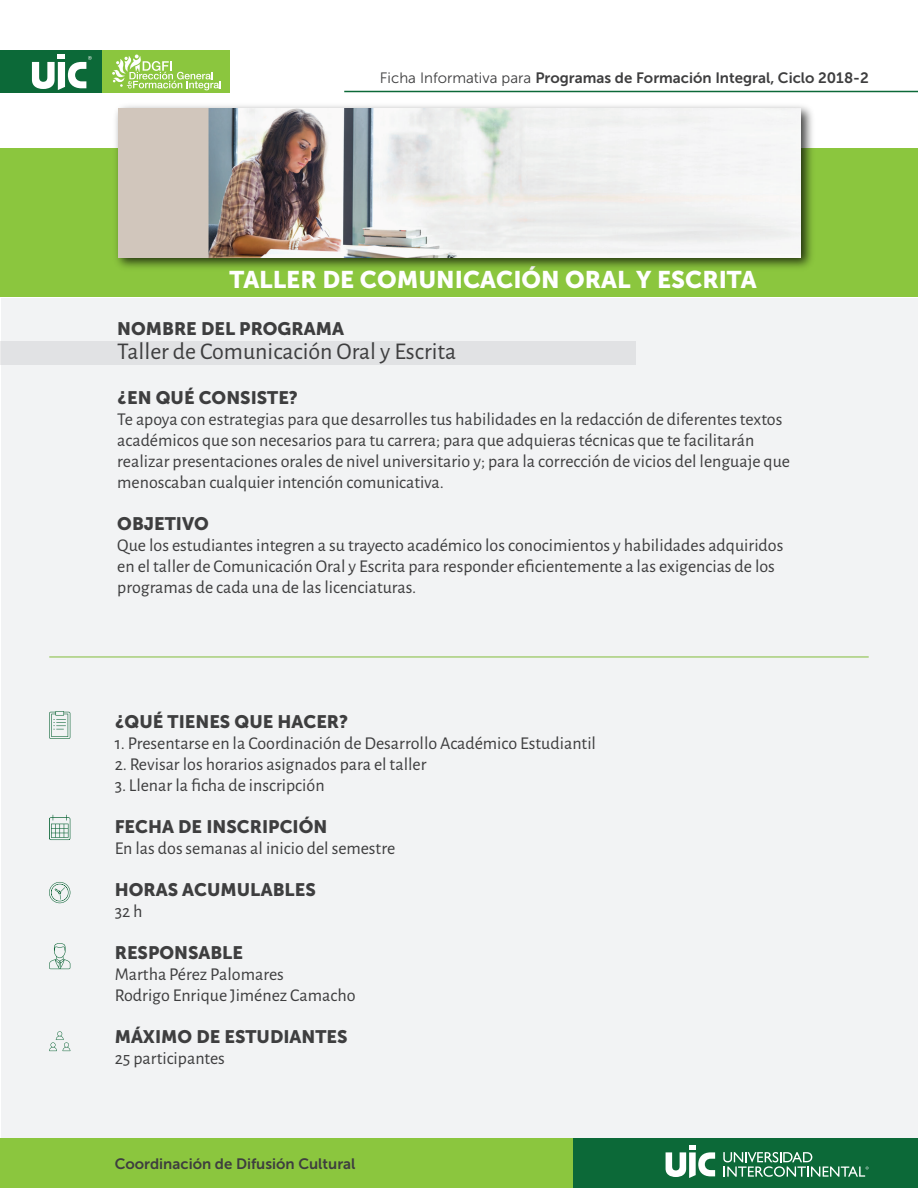
<style>
.page{position:relative;width:918px;height:1188px;background:#fff}
.page>*{position:absolute;margin:0;border:0;box-sizing:border-box;transform-origin:0 0}
.t1{font:24px "Alegreya Sans";color:#3e3e3f}
.t2{font:24px "Museo Sans 900";color:#fff}
.t3{font:18px/21px "Alegreya Sans";color:#3e3e3f}
.t4{font:18px "Museo Sans 900";color:#3e3e3f}
.t5{font:15px "Museo Sans 700";color:#3e3e3f}
.s1{font-family:"Museo Sans 300"}
</style>
<div class="page">
<div style="left:1px;top:298px;width:917px;height:890px;background:#f2f3f4"></div>
<hr style="left:49px;top:657px;width:820px;height:1px;background:#8bc63e">
<div style="left:0;top:148px;width:918px;height:149px;background:#8bc63e"></div>
<hr style="left:344px;top:91px;width:574px;height:1px;background:#0c6938">
<div style="left:0;top:1139px;width:918px;height:49px;background:#8bc63e"></div>
<div style="left:574px;top:1139px;width:344px;height:49px;background:#0c6938"></div>
<div style="left:0;top:50px;width:102px;height:43px;background:#0c6938"></div>
<div style="left:102px;top:50px;width:128px;height:43px;background:#8bc63e"></div>
<svg style="left:32px;top:55px;width:60px;height:35px"></svg>
<svg style="left:112px;top:54px;width:109px;height:36px"></svg>
<svg style="left:666px;top:1146px;width:49px;height:32px"></svg>
<svg style="left:723px;top:1152px;width:146px;height:25px"></svg>
<div style="left:0;top:341px;width:636px;height:23px;background:#e1e2e4"></div>
<svg style="left:49px;top:882px;width:21px;height:21px"></svg>
<svg style="left:49px;top:815px;width:21px;height:25px"></svg>
<svg style="left:49px;top:943px;width:21px;height:26px"></svg>
<svg style="left:49px;top:1031px;width:21px;height:20px"></svg>
<svg style="left:49px;top:711px;width:21px;height:28px"></svg>
<img style="left:115px;top:105px;width:698px;height:163px">
<img style="left:118px;top:108px;width:682px;height:149px">
<p class="t5" style="left:380px;top:69px;width:490px"><span class="s1">Ficha Informativa para</span> Programas de Formación Integral, Ciclo 2018-2</p>
<h1 class="t2" style="left:230px;top:266px;width:529px">TALLER DE COMUNICACIÓN ORAL Y ESCRITA</h1>
<p class="t4" style="left:117px;top:318px;width:228px">NOMBRE DEL PROGRAMA</p>
<h1 class="t1" style="left:117px;top:335px;width:340px">Taller de Comunicación Oral y Escrita</h1>
<p class="t4" style="left:117px;top:387px;width:182px">¿EN QUÉ CONSISTE?</p>
<p class="t3" style="left:117px;top:407px;width:674px">Te apoya con estrategias para que desarrolles tus habilidades en la redacción de diferentes textos académicos que son necesarios para tu carrera; para que adquieras técnicas que te facilitarán realizar presentaciones orales de nivel universitario y; para la corrección de vicios del lenguaje que menoscaban cualquier intención comunicativa.</p>
<p class="t4" style="left:117px;top:513px;width:93px">OBJETIVO</p>
<p class="t3" style="left:117px;top:533px;width:668px">Que los estudiantes integren a su trayecto académico los conocimientos y habilidades adquiridos en el taller de Comunicación Oral y Escrita para responder eficientemente a las exigencias de los programas de cada una de las licenciaturas.</p>
<p class="t4" style="left:115px;top:712px;width:235px">¿QUÉ TIENES QUE HACER?</p>
<p class="t3" style="left:115px;top:732px;width:483px">1. Presentarse en la Coordinación de Desarrollo Académico Estudiantil</p>
<p class="t3" style="left:115px;top:753px;width:313px">2. Revisar los horarios asignados para el taller</p>
<p class="t3" style="left:115px;top:774px;width:211px">3. Llenar la ficha de inscripción</p>
<p class="t4" style="left:115px;top:817px;width:214px">FECHA DE INSCRIPCIÓN</p>
<p class="t3" style="left:115px;top:837px;width:282px">En las dos semanas al inicio del semestre</p>
<p class="t4" style="left:115px;top:880px;width:203px">HORAS ACUMULABLES</p>
<p class="t3" style="left:115px;top:900px;width:29px">32 h</p>
<p class="t4" style="left:115px;top:943px;width:130px">RESPONSABLE</p>
<p class="t3" style="left:115px;top:963px;width:242px">Martha Pérez Palomares<br>Rodrigo Enrique Jiménez Camacho</p>
<p class="t4" style="left:115px;top:1027px;width:234px">MÁXIMO DE ESTUDIANTES</p>
<p class="t3" style="left:115px;top:1047px;width:112px">25 participantes</p>
<p class="t5" style="left:115px;top:1155px;width:242px">Coordinación de Difusión Cultural</p>
</div>
